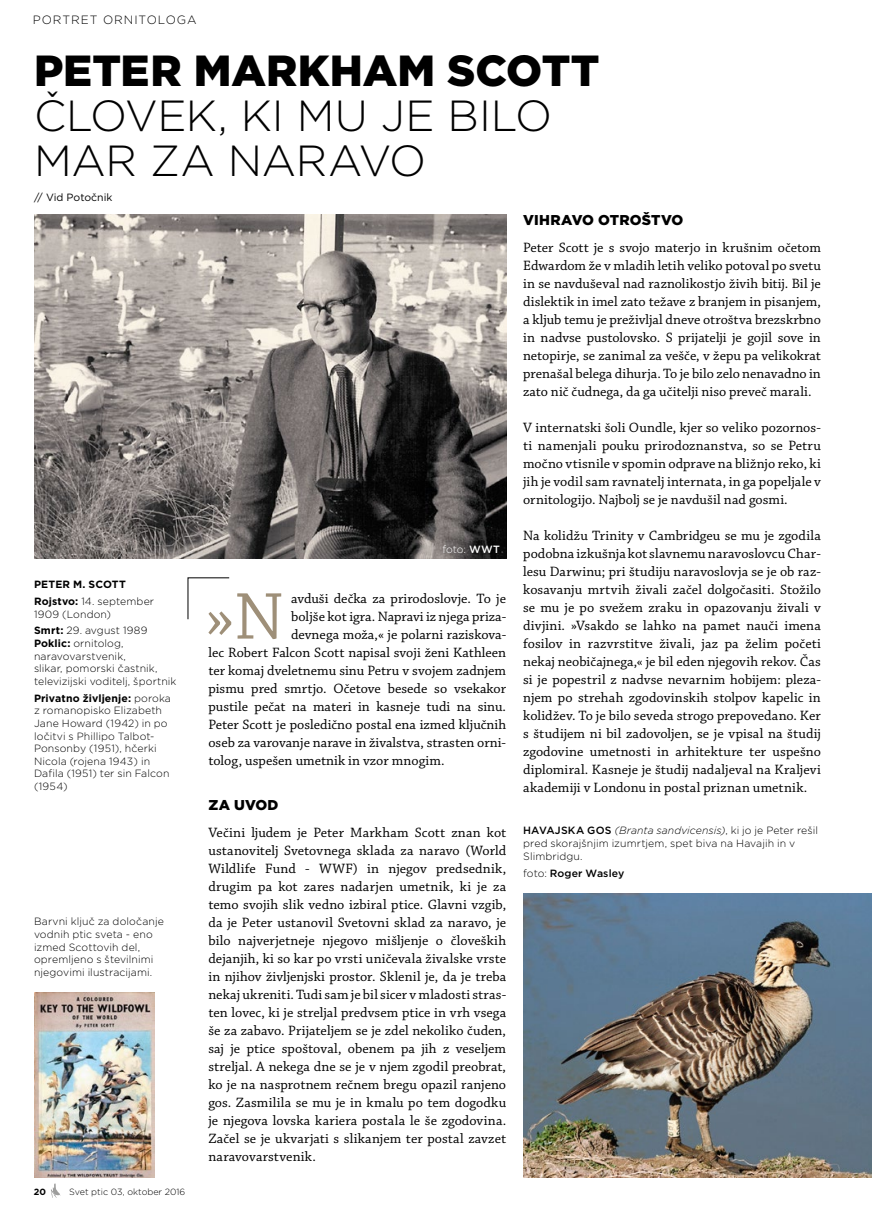
<style>
.page{position:relative;width:872px;height:1212px;background:#fff}
.page>*{position:absolute;margin:0;border:0;box-sizing:border-box;transform-origin:0 0}
.t1{font:69.6px "Chaparral Pro";color:#9e8f78}
.t2{font:300 43.5px/45px "Gotham";letter-spacing:-.01em;color:#000}
.t3{font:900 43.5px "Gotham";color:#000}
.t4{font:14.25px/18px "Chaparral Pro";color:#000;text-align:justify}
.t5{font:900 14.25px "Gotham";letter-spacing:.01em;color:#000}
.t6{font:300 12px "Gotham";letter-spacing:.08em;color:#000}
.t7{font:300 10.5px/12.6px "Gotham";letter-spacing:.01em;color:#000}
.t8{font:700 10.5px/16.8px "Gotham";letter-spacing:.015em;color:#000}
.t9{font:500 10.5px "Gotham";letter-spacing:.01em;color:#000}
.t10{font:10.5px "Gotham";color:#000}
.t11{font:300 10.5px "Gotham";color:#fff}
.t12{font:300 9px "Gotham";color:#000}
.t13{font:700 9px "Gotham";color:#000}
.s1{font-weight:300}
.s2{font-weight:700}
.s3{font-weight:500}
.s4{font-style:italic}
</style>
<div class="page">
<img style="left:34px;top:214px;width:472px;height:344px">
<svg style="left:187px;top:577px;width:43px;height:43px"></svg>
<img style="left:34px;top:993px;width:121px;height:185px">
<img style="left:523px;top:893px;width:349px;height:285px">
<svg style="left:51px;top:1183px;width:10px;height:15px"></svg>
<p class="t6" style="left:33px;top:13px;width:165px">PORTRET ORNITOLOGA</p>
<h2 class="t3" style="left:34px;top:40px;width:567px">PETER MARKHAM SCOTT</h2>
<h2 class="t2" style="left:34px;top:93px;width:519px">ČLOVEK, KI MU JE BILO<br>MAR ZA NARAVO</h2>
<p class="t10" style="left:34px;top:191px;width:80px">// Vid Potočnik</p>
<p class="t8" style="left:34px;top:576px;width:122px">PETER M. SCOTT<br>Rojstvo: <span class="s1">14. september</span></p>
<p class="t7" style="left:34px;top:605px;width:115px;line-height:16.8px">1909 (London)<br><span class="s2">Smrt:</span> 29. avgust 1989</p>
<p class="t7" style="left:34px;top:637px;width:144px"><span class="s2">Poklic:</span> ornitolog, naravovarstvenik,<br>slikar, pomorski častnik, televizijski voditelj, športnik</p>
<p class="t7" style="left:34px;top:692px;width:138px"><span class="s2">Privatno življenje:</span> poroka z romanopisko Elizabeth<br>Jane Howard (1942) in po ločitvi s Phillipo Talbot-<br>Ponsonby (1951), hčerki<br>Nicola (rojena 1943) in<br>Dafila (1951) ter sin Falcon (1954)</p>
<p class="t7" style="left:34px;top:915px;width:131px">Barvni ključ za določanje vodnih ptic sveta - eno izmed Scottovih del, opremljeno s številnimi njegovimi ilustracijami.</p>
<p class="t13" style="left:34px;top:1185px;width:14px">20</p>
<p class="t12" style="left:69px;top:1186px;width:118px">Svet ptic 03, oktober 2016</p>
<p class="t11" style="left:442px;top:543px;width:59px">foto: <span class="s3">WWT</span></p>
<h1 class="t1" style="left:206px;top:578px;width:80px">»N</h1>
<p class="t4" style="left:291px;top:590px;width:216px">avduši dečka za prirodoslovje. To je</p>
<p class="t4" style="left:291px;top:608px;width:216px">boljše kot igra. Napravi iz njega priza-</p>
<p class="t4" style="left:291px;top:626px;width:217px">devnega moža,« je polarni raziskova-</p>
<p class="t4" style="left:208px;top:644px;width:299px">lec Robert Falcon Scott napisal svoji ženi Kathleen</p>
<p class="t4" style="left:208px;top:662px;width:299px">ter komaj dveletnemu sinu Petru v svojem zadnjem</p>
<p class="t4" style="left:208px;top:680px;width:299px">pismu pred smrtjo. Očetove besede so vsekakor</p>
<p class="t4" style="left:208px;top:698px;width:299px">pustile pečat na materi in kasneje tudi na sinu.</p>
<p class="t4" style="left:208px;top:716px;width:299px">Peter Scott je posledično postal ena izmed ključnih</p>
<p class="t4" style="left:208px;top:734px;width:299px">oseb za varovanje narave in živalstva, strasten orni-</p>
<p class="t4" style="left:208px;top:752px;width:237px">tolog, uspešen umetnik in vzor mnogim.</p>
<p class="t5" style="left:208px;top:795px;width:72px">ZA UVOD</p>
<p class="t4" style="left:208px;top:824px;width:299px">Večini ljudem je Peter Markham Scott znan kot ustanovitelj Svetovnega sklada za naravo (World Wildlife Fund - WWF) in njegov predsednik, drugim pa kot zares nadarjen umetnik, ki je za temo svojih slik vedno izbiral ptice. Glavni vzgib, da je Peter ustanovil Svetovni sklad za naravo, je bilo najverjetneje njegovo mišljenje o človeških dejanjih, ki so kar po vrsti uničevala živalske vrste in njihov življenjski prostor. Sklenil je, da je treba nekaj ukreniti. Tudi sam je bil sicer v mladosti stras&shy;ten lovec, ki je streljal predvsem ptice in vrh vsega še za zabavo. Prijateljem se je zdel nekoliko čuden, saj je ptice spoštoval, obenem pa jih z veseljem streljal. A nekega dne se je v njem zgodil preobrat, ko je na nasprotnem rečnem bregu opazil ranjeno gos. Zasmilila se mu je in kmalu po tem dogodku je njegova lovska kariera postala le še zgodovina.<br>Začel se je ukvarjati s slikanjem ter postal zavzet naravovarstvenik.</p>
<p class="t5" style="left:523px;top:211px;width:162px">VIHRAVO OTROŠTVO</p>
<p class="t4" style="left:523px;top:239px;width:299px">Peter Scott je s svojo materjo in krušnim očetom Edwardom že v mladih letih veliko potoval po svetu in se navduševal nad raznolikostjo živih bitij. Bil je dislektik in imel zato težave z branjem in pisanjem, a kljub temu je preživljal dneve otroštva brezskrbno in nadvse pustolovsko. S prijatelji je gojil sove in netopirje, se zanimal za vešče, v žepu pa velikokrat prenašal belega dihurja. To je bilo zelo nenavadno in zato nič čudnega, da ga učitelji niso preveč marali.</p>
<p class="t4" style="left:523px;top:419px;width:299px">V internatski šoli Oundle, kjer so veliko pozornos&shy;ti namenjali pouku prirodoznanstva, so se Petru močno vtisnile v spomin odprave na bližnjo reko, ki jih je vodil sam ravnatelj internata, in ga popeljale v ornitologijo. Najbolj se je navdušil nad gosmi.</p>
<p class="t4" style="left:523px;top:527px;width:299px">Na kolidžu Trinity v Cambridgeu se mu je zgodila podobna izkušnja kot slavnemu naravoslovcu Char&shy;lesu Darwinu; pri študiju naravoslovja se je ob raz&shy;kosavanju mrtvih živali začel dolgočasiti. Stožilo se mu je po svežem zraku in opazovanju živali v divjini. »Vsakdo se lahko na pamet nauči imena fosilov in razvrstitve živali, jaz pa želim početi nekaj neobičajnega,« je bil eden njegovih rekov. Čas si je popestril z nadvse nevarnim hobijem: pleza&shy;njem po strehah zgodovinskih stolpov kapelic in kolidžev. To je bilo seveda strogo prepovedano. Ker s študijem ni bil zadovoljen, se je vpisal na študij zgodovine umetnosti in arhitekture ter uspešno diplomiral. Kasneje je študij nadaljeval na Kraljevi akademiji v Londonu in postal priznan umetnik.</p>
<p class="t7" style="left:523px;top:824px;width:296px"><span class="s3">HAVAJSKA GOS</span> <span class="s4">(Branta sandvicensis)</span>, ki jo je Peter rešil pred skorajšnjim izumrtjem, spet biva na Havajih in v<br>Slimbridgu.</p>
<p class="t9" style="left:523px;top:867px;width:103px"><span class="s1">foto:</span> Roger Wasley</p>
</div>
